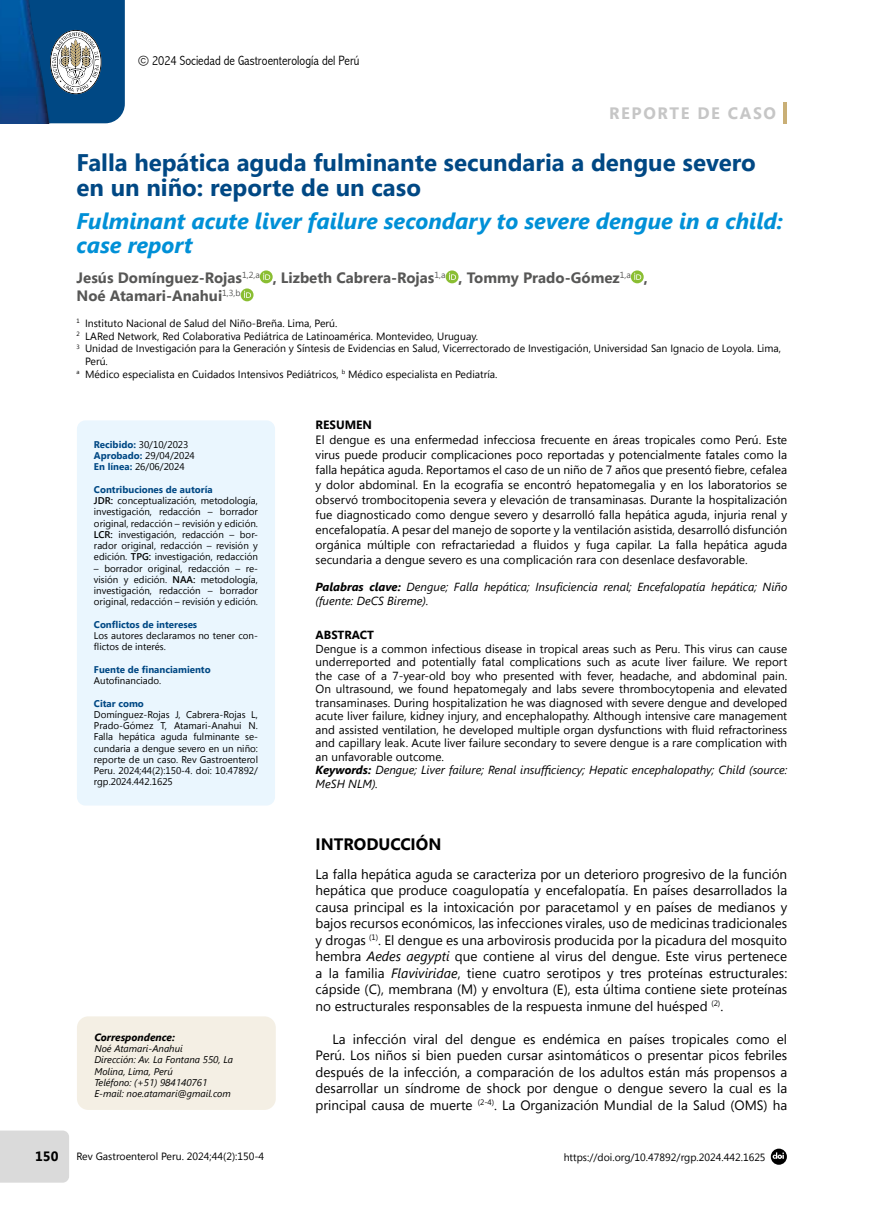
<style>
.page{position:relative;width:872px;height:1212px;background:#fff}
.page>*{position:absolute;margin:0;border:0;box-sizing:border-box;transform-origin:0 0}
.t1{font:700 24px/25.5px "Segoe UI";color:#004884}
.t2{font:italic 700 22.5px/24px "Segoe UI";color:#0090d7}
.t3{font:700 16.5px "Segoe UI";letter-spacing:.1em;color:#c6c6c6}
.t4{font:700 16.5px "Segoe UI";color:#000}
.t5{font:700 15px/18px "Segoe UI";color:#575756}
.t6{font:13.5px/16.5px "Segoe UI";color:#000;text-align:justify}
.t7{font:300 condensed 13.5px "Abadi";color:#000}
.t8{font:700 13.5px "Segoe UI";color:#000}
.t9{font:12px/15px "Segoe UI";color:#000;text-align:justify}
.t10{font:700 12px "Segoe UI";color:#000}
.t11{font:11.7px/13.5px "Segoe UI";color:#000}
.t12{font:italic 11.7px/13.5px "Segoe UI";color:#000}
.t13{font:700 11.7px "Segoe UI";color:#000}
.t14{font:10.5px "Segoe UI";color:#000}
.t15{font:italic 700 10.5px "Segoe UI";color:#000}
.t16{font:9.75px/11.2px "Segoe UI";color:#000}
.t17{font:italic 9.75px/11.2px "Segoe UI";color:#000}
.t18{font:700 9.75px "Segoe UI";color:#004884}
.s1{font-weight:700;color:#004884}
.s2{font-weight:600}
.s3{font-weight:700}
.s4{font-weight:700;font-style:italic}
.s5{font-style:italic}
</style>
<div class="page">
<svg style="left:770px;top:1148px;width:17px;height:17px"></svg>
<div style="left:0;top:1130px;width:69px;height:52px;background:#dadada"></div>
<hr style="left:783px;top:102px;width:4px;height:22px;background:#c9af76">
<svg style="left:0;top:0;width:125px;height:123px;background:#245e91"></svg>
<svg style="left:260px;top:270px;width:13px;height:13px"></svg>
<svg style="left:263px;top:273px;width:7px;height:7px"></svg>
<svg style="left:445px;top:270px;width:13px;height:13px"></svg>
<svg style="left:449px;top:273px;width:7px;height:7px"></svg>
<div style="left:631px;top:270px;width:12px;height:13px;background:#8abe32;border-radius:50%"></div>
<svg style="left:634px;top:273px;width:7px;height:7px"></svg>
<div style="left:241px;top:288px;width:12px;height:13px;background:#8abe32;border-radius:50%"></div>
<svg style="left:244px;top:291px;width:7px;height:7px"></svg>
<div style="left:77px;top:420px;width:198px;height:385px;background:#eaf6fe;border-radius:9px"></div>
<div style="left:77px;top:1016px;width:199px;height:94px;background:#f4efe4;border-radius:11px"></div>
<p class="t7" style="left:138px;top:52px;width:223px">© 2024 Sociedad de Gastroenterología del Perú</p>
<p class="t3" style="left:609px;top:102px;width:168px">REPORTE DE CASO</p>
<h1 class="t1" style="left:77px;top:148px;width:681px">Falla hepática aguda fulminante secundaria a dengue severo en un niño: reporte de un caso</h1>
<h2 class="t2" style="left:77px;top:205px;width:708px">Fulminant acute liver failure secondary to severe dengue in a child: case report</h2>
<p class="t5" style="left:77px;top:268px;width:572px">Jesús Domínguez-Rojas<sup>1,2,a</sup> , Lizbeth Cabrera-Rojas<sup>1,a</sup> , Tommy Prado-Gómez<sup>1,a</sup> ,<br>Noé Atamari-Anahui<sup>1,3,b</sup></p>
<p class="t14" style="left:77px;top:316px;width:262px"><sup>1</sup> Instituto Nacional de Salud del Niño-Breña. Lima, Perú.</p>
<p class="t14" style="left:77px;top:329px;width:403px"><sup>2</sup> LARed Network, Red Colaborativa Pediátrica de Latinoamérica. Montevideo, Uruguay.</p>
<p class="t14" style="left:77px;top:341px;width:706px"><sup>3</sup> Unidad de Investigación para la Generación y Síntesis de Evidencias en Salud, Vicerrectorado de Investigación, Universidad San Ignacio de Loyola. Lima,</p>
<p class="t14" style="left:85px;top:354px;width:24px">Perú.</p>
<p class="t14" style="left:77px;top:367px;width:422px"><sup>a</sup> Médico especialista en Cuidados Intensivos Pediátricos, <sup>b</sup> Médico especialista en Pediatría.</p>
<p class="t16" style="left:94px;top:438px;width:102px"><span class="s1">Recibido:</span> 30/10/2023<br><span class="s1">Aprobado:</span> 29/04/2024<br><span class="s1">En línea:</span> 26/06/2024</p>
<p class="t16" style="left:94px;top:483px;width:166px"><span class="s1">Contribuciones de autoría<br></span><span class="s2">JDR:</span> conceptualización, metodología, investigación, redacción – borrador original, redacción – revisión y edición.<br><span class="s2">LCR:</span> investigación, redacción – bor&shy;rador original, redacción – revisión y edición. <span class="s2">TPG:</span> investigación, redacción</p>
<p class="t16" style="left:94px;top:562px;width:166px;text-align:justify">– borrador original, redacción – re&shy;visión y edición. <span class="s2">NAA:</span> metodología, investigación, redacción – borrador original, redacción – revisión y edición.</p>
<p class="t18" style="left:94px;top:617px;width:105px">Conflictos de intereses</p>
<p class="t16" style="left:94px;top:630px;width:166px">Los autores declaramos no tener con&shy;flictos de interés.</p>
<p class="t18" style="left:94px;top:662px;width:118px">Fuente de financiamiento</p>
<p class="t16" style="left:94px;top:675px;width:69px">Autofinanciado.</p>
<p class="t18" style="left:94px;top:696px;width:51px">Citar como</p>
<p class="t16" style="left:94px;top:708px;width:166px;text-align:justify">Domínguez-Rojas J, Cabrera-Rojas L, Prado-Gómez T, Atamari-Anahui N.<br>Falla hepática aguda fulminante se&shy;cundaria a dengue severo en un niño: reporte de un caso. Rev Gastroenterol Peru. 2024;44(2):150-4. doi: 10.47892/ rgp.2024.442.1625</p>
<p class="t15" style="left:94px;top:1027px;width:82px">Correspondence:</p>
<p class="t17" style="left:94px;top:1042px;width:140px">Noé Atamari-Anahui<br>Dirección: Av. La Fontana 550, La<br>Molina, Lima, Perú<br>Teléfono: (+51) 984140761<br>E-mail: noe.atamari@gmail.com</p>
<p class="t8" style="left:35px;top:1146px;width:25px">150</p>
<p class="t14" style="left:77px;top:1149px;width:189px">Rev Gastroenterol Peru. 2024;44(2):150-4</p>
<p class="t10" style="left:315px;top:416px;width:58px">RESUMEN</p>
<p class="t9" style="left:315px;top:432px;width:473px">El dengue es una enfermedad infecciosa frecuente en áreas tropicales como Perú. Este virus puede producir complicaciones poco reportadas y potencialmente fatales como la falla hepática aguda. Reportamos el caso de un niño de 7 años que presentó fiebre, cefalea y dolor abdominal. En la ecografía se encontró hepatomegalia y en los laboratorios se observó trombocitopenia severa y elevación de transaminasas. Durante la hospitalización fue diagnosticado como dengue severo y desarrolló falla hepática aguda, injuria renal y encefalopatía. A pesar del manejo de soporte y la ventilación asistida, desarrolló disfunción orgánica múltiple con refractariedad a fluidos y fuga capilar. La falla hepática aguda secundaria a dengue severo es una complicación rara con desenlace desfavorable.</p>
<p class="t12" style="left:315px;top:580px;width:473px"><span class="s3">Palabras clave:</span> Dengue; Falla hepática; Insuficiencia renal; Encefalopatía hepática; Niño (fuente: DeCS Bireme).</p>
<p class="t13" style="left:315px;top:627px;width:60px">ABSTRACT</p>
<p class="t11" style="left:315px;top:642px;width:473px">Dengue is a common infectious disease in tropical areas such as Peru. This virus can cause underreported and potentially fatal complications such as acute liver failure. We report the case of a 7-year-old boy who presented with fever, headache, and abdominal pain.<br>On ultrasound, we found hepatomegaly and labs severe thrombocytopenia and elevated transaminases. During hospitalization he was diagnosed with severe dengue and developed acute liver failure, kidney injury, and encephalopathy. Although intensive care management and assisted ventilation, he developed multiple organ dysfunctions with fluid refractoriness and capillary leak. Acute liver failure secondary to severe dengue is a rare complication with an unfavorable outcome.<br><span class="s4">Keywords:</span> <span class="s5">Dengue; Liver failure; Renal insufficiency; Hepatic encephalopathy; Child (source:<br>MeSH NLM).</span></p>
<p class="t4" style="left:315px;top:832px;width:127px">INTRODUCCIÓN</p>
<p class="t6" style="left:315px;top:865px;width:473px">La falla hepática aguda se caracteriza por un deterioro progresivo de la función hepática que produce coagulopatía y encefalopatía. En países desarrollados la causa principal es la intoxicación por paracetamol y en países de medianos y bajos recursos económicos, las infecciones virales, uso de medicinas tradicionales y drogas <sup>(1)</sup>. El dengue es una arbovirosis producida por la picadura del mosquito hembra <span class="s5">Aedes aegypti</span> que contiene al virus del dengue. Este virus pertenece a la familia <span class="s5">Flaviviridae</span>, tiene cuatro serotipos y tres proteínas estructurales: cápside (C), membrana (M) y envoltura (E), esta última contiene siete proteínas no estructurales responsables de la respuesta inmune del huésped <sup>(2)</sup>.</p>
<p class="t6" style="left:315px;top:1030px;width:473px;text-indent:17px">La infección viral del dengue es endémica en países tropicales como el Perú. Los niños si bien pueden cursar asintomáticos o presentar picos febriles después de la infección, a comparación de los adultos están más propensos a desarrollar un síndrome de shock por dengue o dengue severo la cual es la principal causa de muerte <sup>(2-4)</sup>. La Organización Mundial de la Salud (OMS) ha</p>
<p class="t14" style="left:563px;top:1150px;width:203px">https://doi.org/10.47892/rgp.2024.442.1625</p>
</div>
